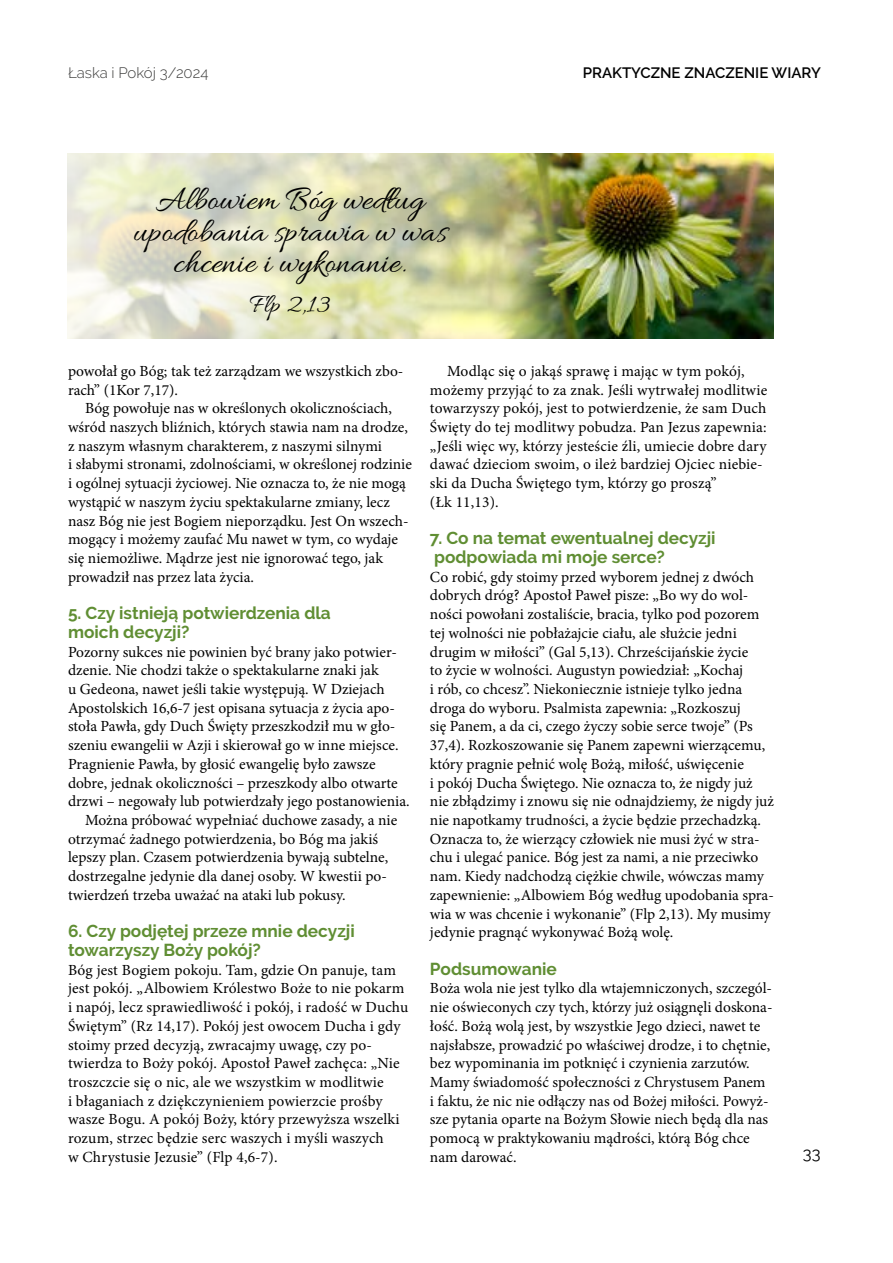
<style>
.page{position:relative;width:893px;height:1263px;background:#fff}
.page>*{position:absolute;margin:0;border:0;box-sizing:border-box;transform-origin:0 0}
.t1{font:34.8px/31.5px "Allura";color:#000;text-align:center}
.t2{font:26.85px "Allura";color:#000}
.t3{font:700 17.25px/18.8px "Raleway";color:#608e33}
.t4{font:16.5px "Raleway";color:#000}
.t5{font:15.45px/18.8px "Minion Pro";color:#000}
.t6{font:600 15px "Raleway";color:#000}
.t7{font:300 15px "Raleway";color:#3c3c3b}
</style>
<div class="page">
<img style="left:489px;top:153px;width:285px;height:185px">
<p class="t7" style="left:68px;top:64px;width:142px">Łaska i Pokój 3/2024</p>
<h1 class="t1" style="left:133px;top:186px;width:315px">Albowiem Bóg według upodobania sprawia w was chcenie i wykonanie.</h1>
<h2 class="t2" style="left:250px;top:289px;width:82px">Flp 2,13</h2>
<p class="t6" style="left:583px;top:64px;width:240px">PRAKTYCZNE ZNACZENIE WIARY</p>
<p class="t5" style="left:68px;top:362px;width:337px">powołał go Bóg; tak też zarządzam we wszystkich zbo&shy;rach” (1Kor 7,17).</p>
<p class="t5" style="left:68px;top:399px;width:345px;text-indent:17px">Bóg powołuje nas w określonych okolicznościach, wśród naszych bliźnich, których stawia nam na drodze, z naszym własnym charakterem, z naszymi silnymi<br>i słabymi stronami, zdolnościami, w określonej rodzinie i ogólnej sytuacji życiowej. Nie oznacza to, że nie mogą wystąpić w naszym życiu spektakularne zmiany, lecz nasz Bóg nie jest Bogiem nieporządku. Jest On wszech&shy;mogący i możemy zaufać Mu nawet w tym, co wydaje się niemożliwe. Mądrze jest nie ignorować tego, jak prowadził nas przez lata życia.</p>
<p class="t3" style="left:68px;top:604px;width:264px">5. Czy istnieją potwierdzenia dla moich decyzji?</p>
<p class="t5" style="left:68px;top:642px;width:330px">Pozorny sukces nie powinien być brany jako potwier-</p>
<p class="t5" style="left:68px;top:661px;width:312px">dzenie. Nie chodzi także o spektakularne znaki jak</p>
<p class="t5" style="left:68px;top:680px;width:318px">u Gedeona, nawet jeśli takie występują. W Dziejach</p>
<p class="t5" style="left:68px;top:698px;width:328px">Apostolskich 16,6-7 jest opisana sytuacja z życia apo-</p>
<p class="t5" style="left:68px;top:717px;width:329px">stoła Pawła, gdy Duch Święty przeszkodził mu w gło-</p>
<p class="t5" style="left:68px;top:736px;width:332px">szeniu ewangelii w Azji i skierował go w inne miejsce.</p>
<p class="t5" style="left:68px;top:755px;width:309px">Pragnienie Pawła, by głosić ewangelię było zawsze</p>
<p class="t5" style="left:68px;top:773px;width:331px">dobre, jednak okoliczności – przeszkody albo otwarte</p>
<p class="t5" style="left:68px;top:792px;width:343px">drzwi – negowały lub potwierdzały jego postanowienia.</p>
<p class="t5" style="left:85px;top:811px;width:314px">Można próbować wypełniać duchowe zasady, a nie</p>
<p class="t5" style="left:68px;top:829px;width:312px">otrzymać żadnego potwierdzenia, bo Bóg ma jakiś</p>
<p class="t5" style="left:68px;top:848px;width:322px">lepszy plan. Czasem potwierdzenia bywają subtelne,</p>
<p class="t5" style="left:68px;top:867px;width:320px">dostrzegalne jedynie dla danej osoby. W kwestii po-</p>
<p class="t5" style="left:68px;top:885px;width:279px">twierdzeń trzeba uważać na ataki lub pokusy.</p>
<p class="t3" style="left:68px;top:922px;width:288px">6. Czy podjętej przeze mnie decyzji towarzyszy Boży pokój?</p>
<p class="t5" style="left:68px;top:960px;width:342px">Bóg jest Bogiem pokoju. Tam, gdzie On panuje, tam jest pokój. „Albowiem Królestwo Boże to nie pokarm i napój, lecz sprawiedliwość i pokój, i radość w Duchu Świętym” (Rz 14,17). Pokój jest owocem Ducha i gdy stoimy przed decyzją, zwracajmy uwagę, czy po&shy;twierdza to Boży pokój. Apostoł Paweł zachęca: „Nie troszczcie się o nic, ale we wszystkim w modlitwie<br>i błaganiach z dziękczynieniem powierzcie prośby wasze Bogu. A pokój Boży, który przewyższa wszelki rozum, strzec będzie serc waszych i myśli waszych<br>w Chrystusie Jezusie” (Flp 4,6-7).</p>
<p class="t5" style="left:430px;top:362px;width:339px;text-indent:17px">Modląc się o jakąś sprawę i mając w tym pokój, możemy przyjąć to za znak. Jeśli wytrwałej modlitwie towarzyszy pokój, jest to potwierdzenie, że sam Duch Święty do tej modlitwy pobudza. Pan Jezus zapewnia: „Jeśli więc wy, którzy jesteście źli, umiecie dobre dary dawać dzieciom swoim, o ileż bardziej Ojciec niebie&shy;ski da Ducha Świętego tym, którzy go proszą”<br>(Łk 11,13).</p>
<p class="t3" style="left:430px;top:529px;width:287px">7. Co na temat ewentualnej decyzji podpowiada mi moje serce?</p>
<p class="t5" style="left:430px;top:567px;width:345px">Co robić, gdy stoimy przed wyborem jednej z dwóch dobrych dróg? Apostoł Paweł pisze: „Bo wy do wol&shy;ności powołani zostaliście, bracia, tylko pod pozorem tej wolności nie pobłażajcie ciału, ale służcie jedni drugim w miłości” (Gal 5,13). Chrześcijańskie życie<br>to życie w wolności. Augustyn powiedział: „Kochaj<br>i rób, co chcesz”. Niekoniecznie istnieje tylko jedna droga do wyboru. Psalmista zapewnia: „Rozkoszuj<br>się Panem, a da ci, czego życzy sobie serce twoje” (Ps 37,4). Rozkoszowanie się Panem zapewni wierzącemu, który pragnie pełnić wolę Bożą, miłość, uświęcenie<br>i pokój Ducha Świętego. Nie oznacza to, że nigdy już nie zbłądzimy i znowu się nie odnajdziemy, że nigdy już nie napotkamy trudności, a życie będzie przechadzką.<br>Oznacza to, że wierzący człowiek nie musi żyć w stra&shy;chu i ulegać panice. Bóg jest za nami, a nie przeciwko nam. Kiedy nadchodzą ciężkie chwile, wówczas mamy zapewnienie: „Albowiem Bóg według upodobania spra&shy;wia w was chcenie i wykonanie” (Flp 2,13). My musimy jedynie pragnąć wykonywać Bożą wolę.</p>
<p class="t3" style="left:430px;top:959px;width:128px">Podsumowanie</p>
<p class="t5" style="left:430px;top:979px;width:344px">Boża wola nie jest tylko dla wtajemniczonych, szczegól&shy;nie oświeconych czy tych, którzy już osiągnęli doskona&shy;łość. Bożą wolą jest, by wszystkie Jego dzieci, nawet te najsłabsze, prowadzić po właściwej drodze, i to chętnie, bez wypominania im potknięć i czynienia zarzutów.<br>Mamy świadomość społeczności z Chrystusem Panem i faktu, że nic nie odłączy nas od Bożej miłości. Powyż&shy;sze pytania oparte na Bożym Słowie niech będą dla nas pomocą w praktykowaniu mądrości, którą Bóg chce nam darować.</p>
<p class="t4" style="left:803px;top:1144px;width:19px">33</p>
</div>
